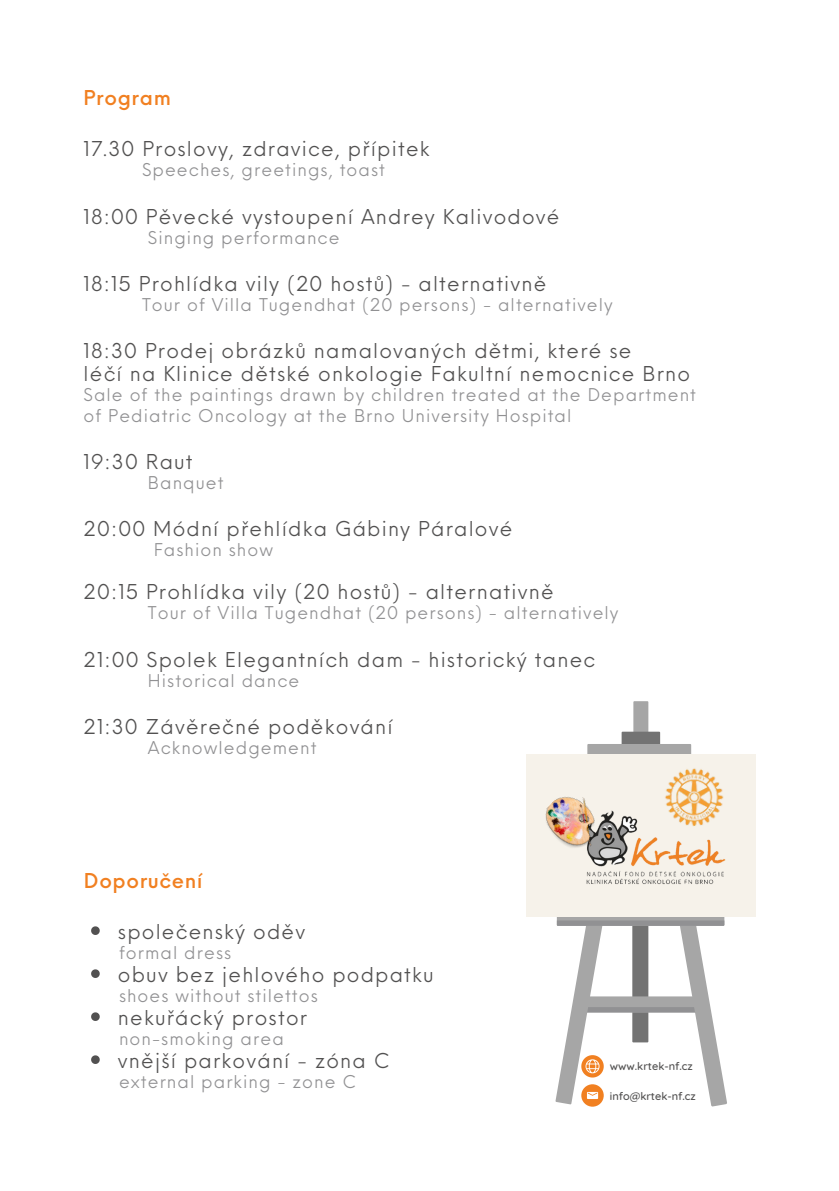
<style>
.page{position:relative;width:839px;height:1191px;background:#fff}
.page>*{position:absolute;margin:0;border:0;box-sizing:border-box;transform-origin:0 0}
.t1{font:20px/43px "Neue Einstellung";letter-spacing:.06em;color:#525151}
.t2{font:500 20px "Neue Einstellung";letter-spacing:.03em;color:#f18021}
.t3{font:17.2px/20px "Neue Einstellung";letter-spacing:.06em;color:#919193}
.t4{font:500 11px "Quicksand";color:#525151}
</style>
<div class="page">
<svg style="left:91px;top:926px;width:9px;height:9px"></svg>
<svg style="left:91px;top:969px;width:9px;height:9px"></svg>
<svg style="left:91px;top:1012px;width:9px;height:9px"></svg>
<svg style="left:91px;top:1055px;width:9px;height:9px"></svg>
<div style="left:633px;top:701px;width:15px;height:39px;background:#a6a6a6"></div>
<div style="left:621px;top:732px;width:39px;height:16px;background:#737373"></div>
<div style="left:587px;top:744px;width:104px;height:16px;background:#a6a6a6"></div>
<svg style="left:526px;top:752px;width:228px;height:354px"></svg>
<p class="t2" style="left:84px;top:80px;width:89px">Program</p>
<p class="t1" style="left:84px;top:126px;width:347px">17.30 Proslovy, zdravice, přípitek</p>
<p class="t3" style="left:142px;top:158px;width:244px">Speeches, greetings, toast</p>
<p class="t1" style="left:84px;top:193px;width:477px">18:00 Pěvecké vystoupení Andrey Kalivodové</p>
<p class="t3" style="left:148px;top:226px;width:193px">Singing performance</p>
<p class="t1" style="left:84px;top:260px;width:464px">18:15 Prohlídka vily (20 hostů) - alternativně</p>
<p class="t3" style="left:142px;top:293px;width:472px">Tour of Villa Tugendhat (20 persons) - alternatively</p>
<p class="t1" style="left:84px;top:338px;width:608px;line-height:23px">18:30 Prodej obrázků namalovaných dětmi, které se<br>léčí na Klinice dětské onkologie Fakultní nemocnice Brno</p>
<p class="t3" style="left:84px;top:383px;width:614px">Sale of the paintings drawn by children treated at the Department of Pediatric Oncology at the Brno University Hospital</p>
<p class="t1" style="left:84px;top:438px;width:111px">19:30 Raut</p>
<p class="t3" style="left:148px;top:471px;width:77px">Banquet</p>
<p class="t1" style="left:84px;top:505px;width:430px">20:00 Módní přehlídka Gábiny Páralové</p>
<p class="t3" style="left:154px;top:538px;width:121px">Fashion show</p>
<p class="t1" style="left:84px;top:568px;width:471px">20:15 Prohlídka vily (20 hostů) - alternativně</p>
<p class="t3" style="left:148px;top:601px;width:472px">Tour of Villa Tugendhat (20 persons) - alternatively</p>
<p class="t1" style="left:84px;top:636px;width:513px">21:00 Spolek Elegantních dam - historický tanec</p>
<p class="t3" style="left:148px;top:669px;width:153px">Historical dance</p>
<p class="t1" style="left:84px;top:703px;width:311px">21:30 Závěrečné poděkování</p>
<p class="t3" style="left:148px;top:736px;width:170px">Acknowledgement</p>
<p class="t2" style="left:84px;top:862px;width:120px">Doporučení</p>
<p class="t1" style="left:118px;top:908px;width:317px">společenský oděv<br>obuv bez jehlového podpatku nekuřácký prostor<br>vnější parkování - zóna C</p>
<p class="t3" style="left:119px;top:941px;width:114px">formal dress</p>
<p class="t3" style="left:119px;top:984px;width:200px">shoes without stilettos</p>
<p class="t3" style="left:119px;top:1027px;width:166px">non-smoking area</p>
<p class="t3" style="left:119px;top:1070px;width:238px">external parking - zone C</p>
<p class="t4" style="left:609px;top:1059px;width:84px">www.krtek-nf.cz</p>
<p class="t4" style="left:609px;top:1089px;width:87px">info@krtek-nf.cz</p>
</div>
